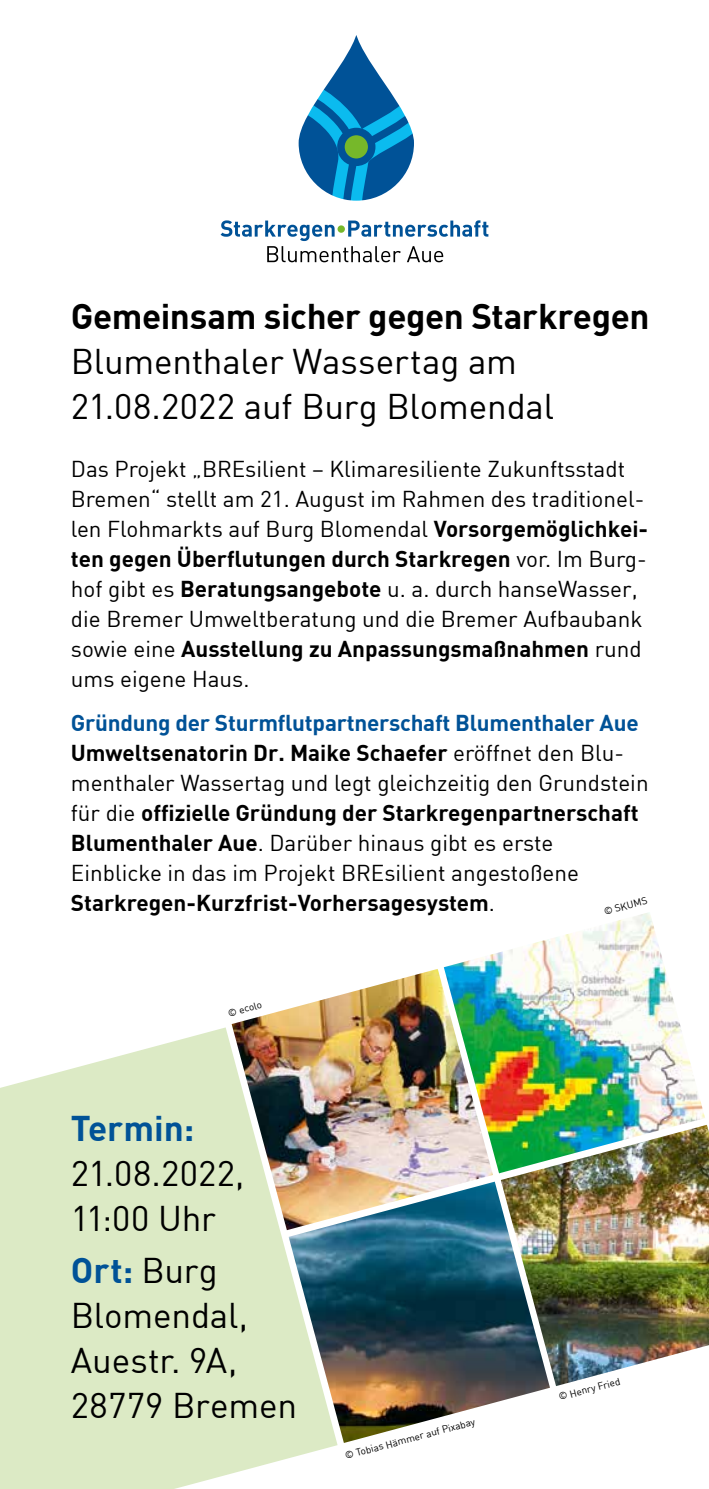
<style>
.page{position:relative;width:709px;height:1489px;background:#fff}
.page>*{position:absolute;margin:0;border:0;box-sizing:border-box;transform-origin:0 0}
.t1{font:35px/45px "DIN";letter-spacing:-.005em;color:#000}
.t2{font:700 35px "DIN";letter-spacing:-.01em;color:#000}
.t3{font:700 35px "DIN";letter-spacing:-.005em;color:#005297}
.t4{font:22.5px/30px "DIN";color:#000}
.t5{font:10px "DIN";color:#000}
.s1{font-weight:700}
.s2{font-weight:700;color:#005297}
</style>
<div class="page">
<svg style="left:0;top:1027px;width:337px;height:461px;fill:#dceac5"></svg>
<img style="left:232px;top:969px;width:261px;height:261px">
<img style="left:289px;top:1181px;width:261px;height:261px">
<img style="left:444px;top:912px;width:261px;height:261px">
<img style="left:501px;top:1124px;width:208px;height:261px">
<svg style="left:297px;top:25px;width:119px;height:177px"></svg>
<svg style="left:300px;top:56px;width:113px;height:143px"></svg>
<div style="left:295px;top:23px;width:123px;height:181px;border:4px solid #fff;border-radius:60px"></div>
<div style="left:341px;top:131px;width:31px;height:31px;background:#76b82a;border-radius:50%"></div>
<div style="left:337px;top:128px;width:38px;height:38px;border:8px solid #005297;border-radius:50%"></div>
<svg style="left:220px;top:220px;width:268px;height:42px"></svg>
<h1 class="t2" style="left:71px;top:293px;width:580px">Gemeinsam sicher gegen Starkregen</h1>
<h1 class="t1" style="left:71px;top:338px;width:484px">Blumenthaler Wassertag am<br>21.08.2022 auf Burg Blomendal</h1>
<p class="t4" style="left:71px;top:453px;width:579px">Das Projekt „BREsilient – Klimaresiliente Zukunftsstadt Bremen“ stellt am 21. August im Rahmen des traditionel&shy;len Flohmarkts auf Burg Blomendal <span class="s1">Vorsorgemöglichkei&shy;ten gegen Überflutungen durch Starkregen</span> vor. Im Burg&shy;hof gibt es <span class="s1">Beratungsangebote</span> u. a. durch hanseWasser, die Bremer Umweltberatung und die Bremer Aufbaubank sowie eine <span class="s1">Ausstellung zu Anpassungsmaßnahmen</span> rund ums eigene Haus.</p>
<p class="t4" style="left:71px;top:707px;width:579px"><span class="s2">Gründung der Sturmflutpartnerschaft Blumenthaler Aue </span><span class="s1">Umweltsenatorin Dr. Maike Schaefer</span> eröffnet den Blu&shy;menthaler Wassertag und legt gleichzeitig den Grundstein für die <span class="s1">offizielle Gründung der Starkregenpartnerschaft Blumenthaler Aue</span>. Darüber hinaus gibt es erste Einblicke in das im Projekt BREsilient angestoßene <span class="s1">Starkregen-Kurzfrist-Vorhersagesystem</span>.</p>
<p class="t5" style="left:602px;top:905px;width:46px;rotate:-15deg">© SKUMS</p>
<p class="t5" style="left:226px;top:1006px;width:36px;rotate:-15deg">© ecolo</p>
<h1 class="t3" style="left:71px;top:1105px;width:125px">Termin:</h1>
<h1 class="t1" style="left:71px;top:1149px;width:175px">21.08.2022,<br>11:00 Uhr</h1>
<h1 class="t1" style="left:71px;top:1247px;width:228px"><span class="s2">Ort:</span> Burg<br>Blomendal,<br>Auestr. 9A,<br>28779 Bremen</h1>
<p class="t5" style="left:343px;top:1449px;width:136px;rotate:-15deg">© Tobias Hämmer auf Pixabay</p>
<p class="t5" style="left:557px;top:1390px;width:65px;rotate:-15deg">© Henry Fried</p>
</div>
